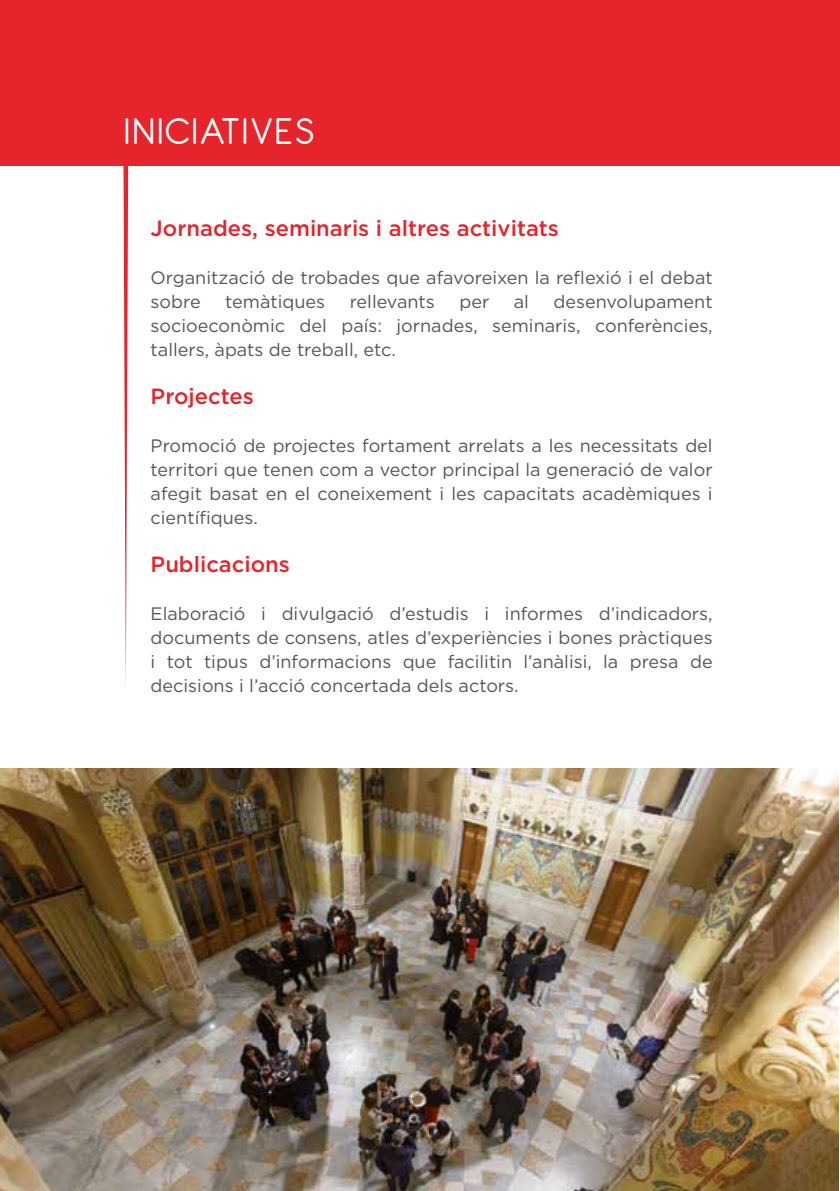
<style>
.page{position:relative;width:840px;height:1191px;background:#fff}
.page>*{position:absolute;margin:0;border:0;box-sizing:border-box;transform-origin:0 0}
.t1{font:40.4px "Antipasto";letter-spacing:.05em;color:#fff}
.t2{font:500 22px "Gotham";color:#e5242c}
.t3{font:18px/24px "Gotham";color:#585459;text-align:justify}
</style>
<div class="page">
<div style="left:0;top:0;width:839px;height:165px;background:#e5242c"></div>
<svg style="left:123px;top:165px;width:5px;height:520px"></svg>
<img style="left:0;top:769px;width:838px;height:422px">
<h1 class="t1" style="left:124px;top:108px;width:192px">INICIATIVES</h1>
<p class="t2" style="left:150px;top:214px;width:409px">Jornades, seminaris i altres activitats</p>
<p class="t3" style="left:150px;top:265px;width:563px">Organització de trobades que afavoreixen la reflexió i el debat sobre</p>
<p class="t3" style="left:225px;top:289px;width:101px">temàtiques</p>
<p class="t3" style="left:349px;top:289px;width:87px">rellevants</p>
<p class="t3" style="left:459px;top:289px;width:31px">per</p>
<p class="t3" style="left:513px;top:289px;width:17px">al</p>
<p class="t3" style="left:150px;top:289px;width:563px;text-indent:402px">desenvolupament socioeconòmic del país: jornades, seminaris, conferències, tallers, àpats de treball, etc.</p>
<p class="t2" style="left:150px;top:382px;width:105px">Projectes</p>
<p class="t3" style="left:150px;top:433px;width:563px">Promoció de projectes fortament arrelats a les necessitats del territori que tenen com a vector principal la generació de valor afegit basat en el coneixement i les capacitats acadèmiques i científiques.</p>
<p class="t2" style="left:150px;top:550px;width:141px">Publicacions</p>
<p class="t3" style="left:150px;top:601px;width:563px">Elaboració i divulgació d’estudis i informes d’indicadors, documents de consens, atles d’experiències i bones pràctiques i tot tipus d’informacions que facilitin l’anàlisi, la presa de decisions i l’acció concertada dels actors.</p>
</div>
